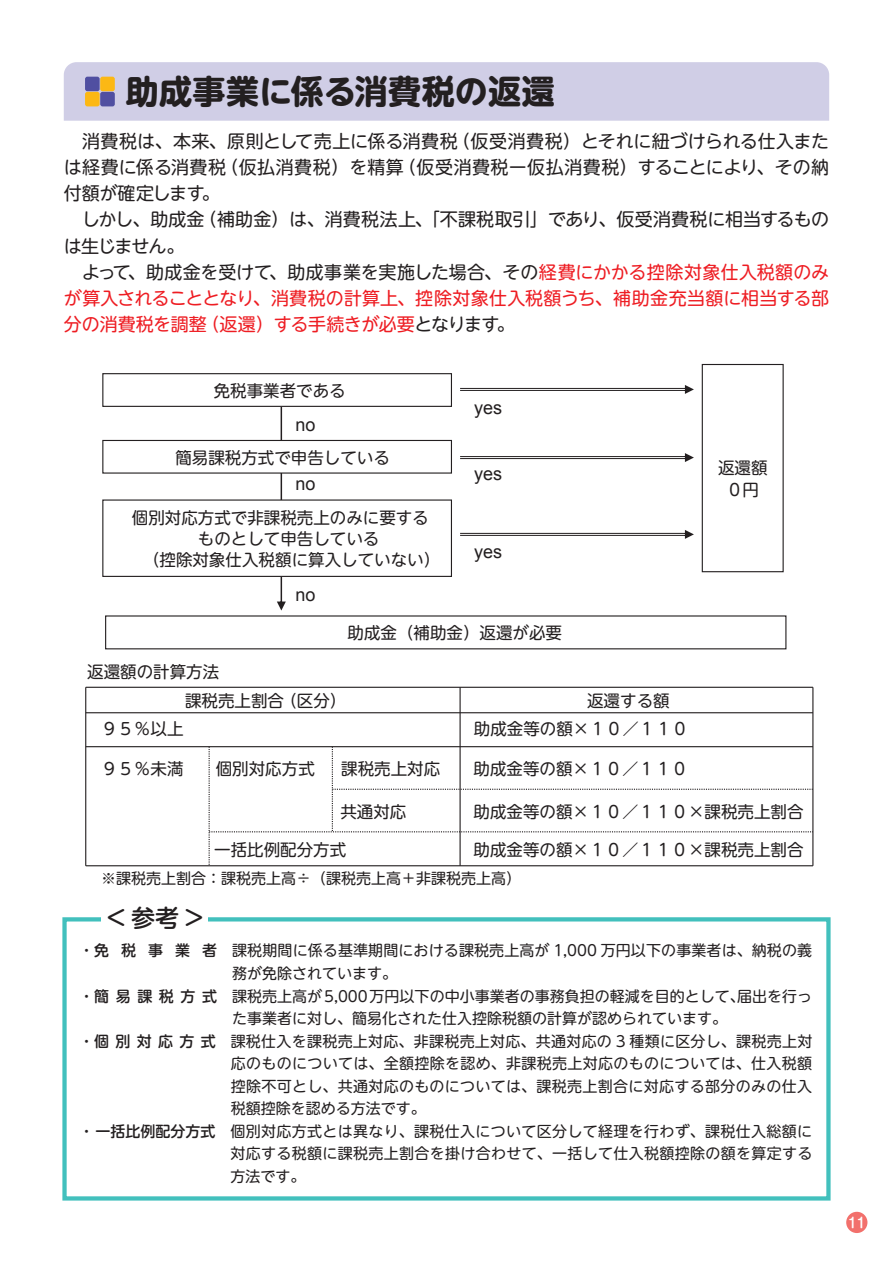
<style>
.page{position:relative;width:893px;height:1263px;background:#fff}
.page>*{position:absolute;margin:0;border:0;box-sizing:border-box;transform-origin:0 0}
.見出し{font:700 33px "UD Shin M Go Pr 6 N";letter-spacing:.005em;color:#231f20}
.基本ポイントフォント{font:500 24px "UD Shin M Go Pr 6 N";color:#231f20}
.基本ポイントフォント-2{font:18px/26.2px "UD Shin M Go Pr 6 N";letter-spacing:.005em;color:#231f20;text-align:justify}
.基本ポイントフォント-3{font:18px/26.2px "UD Shin M Go Pr 6 N";letter-spacing:-.005em;color:#ee1d23;text-align:justify}
.t1{font:18px "Arial";color:#231f20}
.t2{font:16.5px/21.6px "UD Shin M Go Pr 6 N";color:#231f20;text-align:center}
.基本ポイントフォント-4{font:15px/22.5px "UD Shin M Go Pr 6 N";color:#231f20}
.t3{font:500 13.8px "Shin M Go Pro";color:#fff}
.s1{color:#231f20}
.s2{font-weight:500}
</style>
<div class="page">
<div style="left:62px;top:917px;width:769px;height:283px;background:#fff;border:4px solid #42c0bd"></div>
<div style="left:64px;top:62px;width:765px;height:59px;background:#d0cee6"></div>
<div style="left:85px;top:77px;width:15px;height:14px;background:#504fa1;border-radius:2px"></div>
<div style="left:100px;top:77px;width:15px;height:14px;background:#fcb814;border-radius:2px"></div>
<div style="left:85px;top:92px;width:15px;height:14px;background:#fcb814;border-radius:2px"></div>
<div style="left:100px;top:92px;width:15px;height:14px;background:#504fa1;border-radius:2px"></div>
<svg style="left:277px;top:407px;width:9px;height:203px"></svg>
<div style="left:702px;top:364px;width:82px;height:208px;border:1px solid #231f20"></div>
<div style="left:102px;top:373px;width:350px;height:34px;border:1px solid #231f20"></div>
<div style="left:103px;top:440px;width:348px;height:33px;background:#fff"></div>
<div style="left:102px;top:440px;width:350px;height:34px;border:1px solid #231f20"></div>
<div style="left:103px;top:500px;width:348px;height:76px;background:#fff"></div>
<div style="left:102px;top:499px;width:350px;height:78px;border:1px solid #231f20"></div>
<svg style="left:460px;top:453px;width:234px;height:9px"></svg>
<hr style="left:86px;top:687px;width:727px;height:1px;background:#231f20">
<hr style="left:812px;top:687px;width:1px;height:179px;background:#231f20">
<svg style="left:460px;top:385px;width:234px;height:9px"></svg>
<hr style="left:86px;top:865px;width:727px;height:1px;background:#231f20">
<hr style="left:86px;top:712px;width:727px;height:1px;background:#231f20">
<hr style="left:459px;top:687px;width:2px;height:179px;background:#231f20">
<hr style="left:86px;top:746px;width:727px;height:1px;background:#231f20">
<svg style="left:209px;top:747px;width:604px;height:119px"></svg>
<hr style="left:85px;top:687px;width:1px;height:179px;background:#231f20">
<svg style="left:460px;top:530px;width:234px;height:9px"></svg>
<div style="left:101px;top:902px;width:106px;height:31px;background:#fff"></div>
<div style="left:846px;top:1212px;width:21px;height:21px;background:#f2706c;border-radius:50%"></div>
<p class="見出し" style="left:126px;top:63px;width:431px">助成事業に係る消費税の返還</p>
<p class="基本ポイントフォント-2" style="left:64px;top:127px;width:767px">　消費税は、本来、原則として売上に係る消費税（仮受消費税）とそれに紐づけられる仕入または経費に係る消費税（仮払消費税）を精算（仮受消費税ー仮払消費税）することにより、その納付額が確定します。</p>
<p class="基本ポイントフォント-2" style="left:64px;top:205px;width:767px">　しかし、助成金（補助金）は、消費税法上、「不課税取引」であり、仮受消費税に相当するものは生じません。</p>
<p class="基本ポイントフォント-3" style="left:64px;top:258px;width:767px"><span class="s1">　よって、助成金を受けて、助成事業を実施した場合、その</span>経費にかかる控除対象仕入税額のみが算入されることとなり、消費税の計算上、控除対象仕入税額うち、補助金充当額に相当する部分の消費税を調整（返還）する手続きが必要<span class="s1">となります。</span></p>
<p class="t2" style="left:214px;top:379px;width:133px">免税事業者である</p>
<p class="t1" style="left:295px;top:413px;width:21px">no</p>
<p class="t2" style="left:175px;top:445px;width:216px">簡易課税方式で申告している</p>
<p class="t1" style="left:295px;top:472px;width:21px">no</p>
<p class="t2" style="left:132px;top:506px;width:298px">個別対応方式で非課税売上のみに要する</p>
<p class="t2" style="left:198px;top:527px;width:183px">ものとして申告している</p>
<p class="t2" style="left:143px;top:548px;width:299px">（控除対象仕入税額に算入していない）</p>
<p class="t1" style="left:295px;top:583px;width:21px">no</p>
<p class="t1" style="left:474px;top:396px;width:30px">yes</p>
<p class="t1" style="left:474px;top:462px;width:30px">yes</p>
<p class="t1" style="left:474px;top:540px;width:30px">yes</p>
<p class="t2" style="left:87px;top:660px;width:134px">返還額の計算方法</p>
<p class="t2" style="left:347px;top:621px;width:216px">助成金（補助金）返還が必要</p>
<p class="t2" style="left:185px;top:688px;width:163px">課税売上割合（区分）</p>
<p class="t2" style="left:587px;top:688px;width:84px">返還する額</p>
<p class="t2" style="left:718px;top:456px;width:51px">返還額<br>０円</p>
<p class="t2" style="left:101px;top:717px;width:84px">９５％以上</p>
<p class="t2" style="left:474px;top:717px;width:216px">助成金等の額×１０／１１０</p>
<p class="t2" style="left:101px;top:757px;width:84px">９５％未満</p>
<p class="t2" style="left:216px;top:757px;width:100px">個別対応方式</p>
<p class="t2" style="left:341px;top:757px;width:100px">課税売上対応</p>
<p class="t2" style="left:473px;top:757px;width:216px">助成金等の額×１０／１１０</p>
<p class="t2" style="left:340px;top:800px;width:67px">共通対応</p>
<p class="t2" style="left:473px;top:800px;width:331px">助成金等の額×１０／１１０×課税売上割合</p>
<p class="t2" style="left:214px;top:838px;width:133px">一括比例配分方式</p>
<p class="t2" style="left:473px;top:838px;width:331px">助成金等の額×１０／１１０×課税売上割合</p>
<p class="基本ポイントフォント-4" style="left:101px;top:866px;width:421px">※課税売上割合：課税売上高÷（課税売上高＋非課税売上高）</p>
<p class="基本ポイントフォント" style="left:83px;top:897px;width:122px">　&lt; 参考 &gt;</p>
<p class="基本ポイントフォント-4" style="left:232px;top:939px;width:581px;text-indent:-153px">・<span class="s2">免 税 事 業 者</span> 課税期間に係る基準期間における課税売上高が 1,000 万円以下の事業者は、納税の義務が免除されています。</p>
<p class="基本ポイントフォント-4" style="left:232px;top:984px;width:581px;text-indent:-153px">・<span class="s2">簡易課税方式</span> 課税売上高が5,000万円以下の中小事業者の事務負担の軽減を目的として、届出を行った事業者に対し、簡易化された仕入控除税額の計算が認められています。</p>
<p class="基本ポイントフォント-4" style="left:231px;top:1029px;width:583px;text-align:justify;text-indent:-152px">・<span class="s2">個別対応方式</span> 課税仕入を課税売上対応、非課税売上対応、共通対応の 3 種類に区分し、課税売上対応のものについては、全額控除を認め、非課税売上対応のものについては、仕入税額控除不可とし、共通対応のものについては、課税売上割合に対応する部分のみの仕入税額控除を認める方法です。</p>
<p class="基本ポイントフォント-4" style="left:230px;top:1119px;width:583px;text-align:justify;text-indent:-151px">・ <span class="s2">一括比例配分方式</span> 個別対応方式とは異なり、課税仕入について区分して経理を行わず、課税仕入総額に対応する税額に課税売上割合を掛け合わせて、一括して仕入税額控除の額を算定する方法です。</p>
<p class="t3" style="left:848px;top:1211px;width:19px">11</p>
</div>
